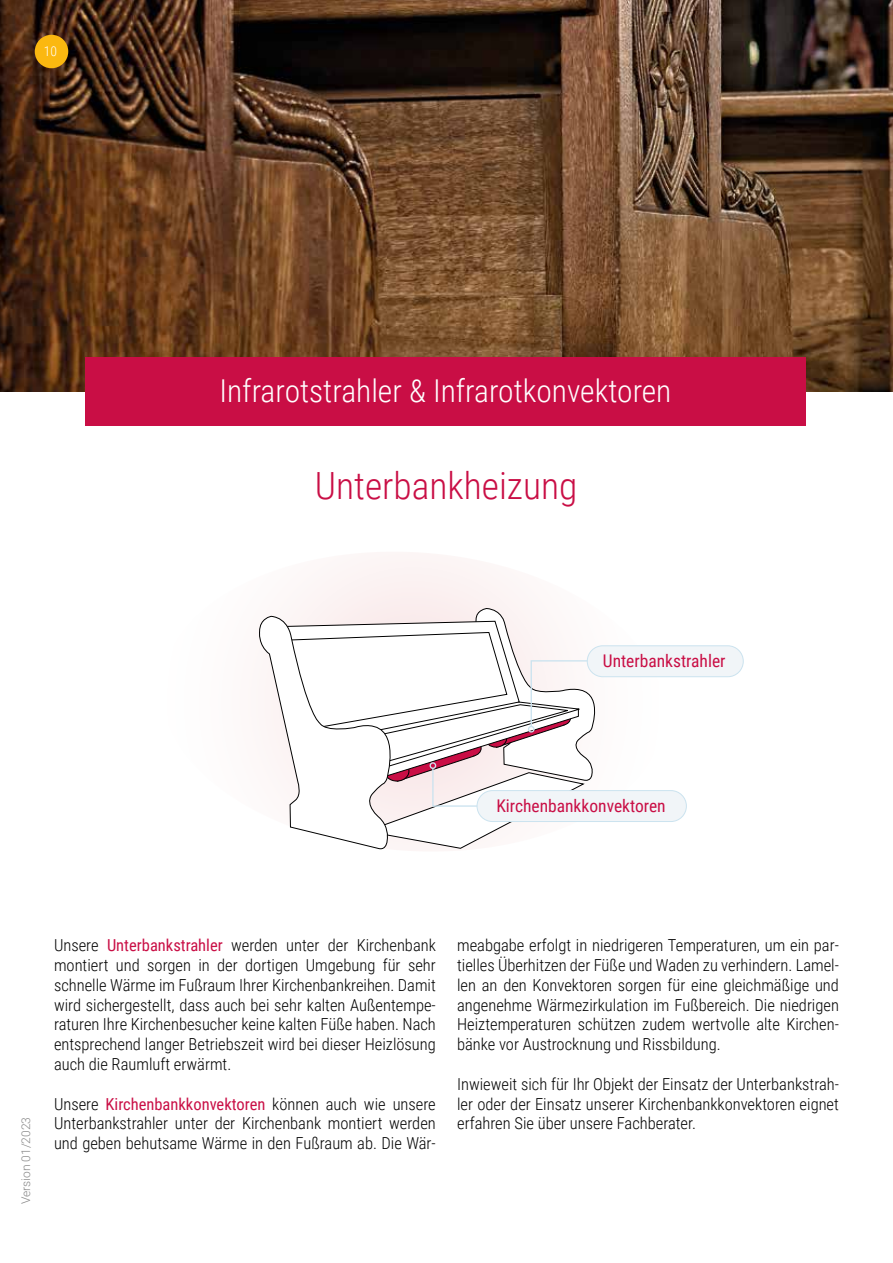
<style>
.page{position:relative;width:893px;height:1263px;background:#fff}
.page>*{position:absolute;margin:0;border:0;box-sizing:border-box;transform-origin:0 0}
.t1{font:300 37.5px "Roboto Condensed";color:#c90e45}
.t2{font:300 31.5px "Roboto Condensed";color:#fff}
.t3{font:17.55px "Roboto Condensed";color:#c90e45}
.t4{font:300 16.5px/19.8px "Roboto Condensed";color:#000;text-align:justify}
.t5{font:300 13.5px "Roboto Condensed";color:#fff}
.t6{font:300 12px "Roboto";color:#878787}
.s1{font-weight:400;color:#c90e45}
</style>
<div class="page">
<img style="left:0;top:0;width:893px;height:391px">
<div style="left:85px;top:357px;width:721px;height:68px;background:#c90e45"></div>
<svg style="left:306px;top:559px;width:363px;height:119px"></svg>
<svg style="left:259px;top:608px;width:389px;height:242px"></svg>
<div style="left:528px;top:726px;width:7px;height:6px;border:1px solid #cbe3ef;border-radius:50%"></div>
<div style="left:587px;top:646px;width:156px;height:31px;background:#f1f5f8;border-radius:15px"></div>
<div style="left:587px;top:645px;width:157px;height:32px;border:1px solid #cbe3ef;border-radius:15px"></div>
<div style="left:477px;top:790px;width:209px;height:31px;background:#f1f5f8;border-radius:15px"></div>
<div style="left:477px;top:790px;width:210px;height:32px;border:1px solid #cbe3ef;border-radius:15px"></div>
<div style="left:35px;top:35px;width:33px;height:33px;background:#fbb810;border-radius:50%"></div>
<p class="t5" style="left:44px;top:42px;width:15px">10</p>
<h2 class="t2" style="left:219px;top:369px;width:454px">Infrarotstrahler &amp; Infrarotkonvektoren</h2>
<h1 class="t1" style="left:315px;top:459px;width:264px">Unterbankheizung</h1>
<p class="t3" style="left:603px;top:649px;width:124px">Unterbankstrahler</p>
<p class="t3" style="left:496px;top:794px;width:171px">Kirchenbankkonvektoren</p>
<p class="t6" style="left:18px;top:1204px;width:89px;rotate:-90deg">Version 01/2023</p>
<p class="t4" style="left:54px;top:935px;width:383px">Unsere <span class="s1">Unterbankstrahler</span> werden unter der Kirchenbank montiert und sorgen in der dortigen Umgebung für sehr schnelle Wärme im Fußraum Ihrer Kirchenbankreihen. Damit wird sichergestellt, dass auch bei sehr kalten Außentempe&shy;raturen Ihre Kirchenbesucher keine kalten Füße haben. Nach entsprechend langer Betriebszeit wird bei dieser Heizlösung auch die Raumluft erwärmt.</p>
<p class="t4" style="left:54px;top:1093px;width:383px">Unsere <span class="s1">Kirchenbankkonvektoren</span> können auch wie unsere Unterbankstrahler unter der Kirchenbank montiert werden und geben behutsame Wärme in den Fußraum ab. Die Wär-</p>
<p class="t4" style="left:457px;top:935px;width:383px">meabgabe erfolgt in niedrigeren Temperaturen, um ein par&shy;tielles Überhitzen der Füße und Waden zu verhindern. Lamel&shy;len an den Konvektoren sorgen für eine gleichmäßige und angenehme Wärmezirkulation im Fußbereich. Die niedrigen Heiztemperaturen schützen zudem wertvolle alte Kirchen&shy;bänke vor Austrocknung und Rissbildung.</p>
<p class="t4" style="left:457px;top:1073px;width:383px">Inwieweit sich für Ihr Objekt der Einsatz der Unterbankstrah&shy;ler oder der Einsatz unserer Kirchenbankkonvektoren eignet erfahren Sie über unsere Fachberater.</p>
</div>
